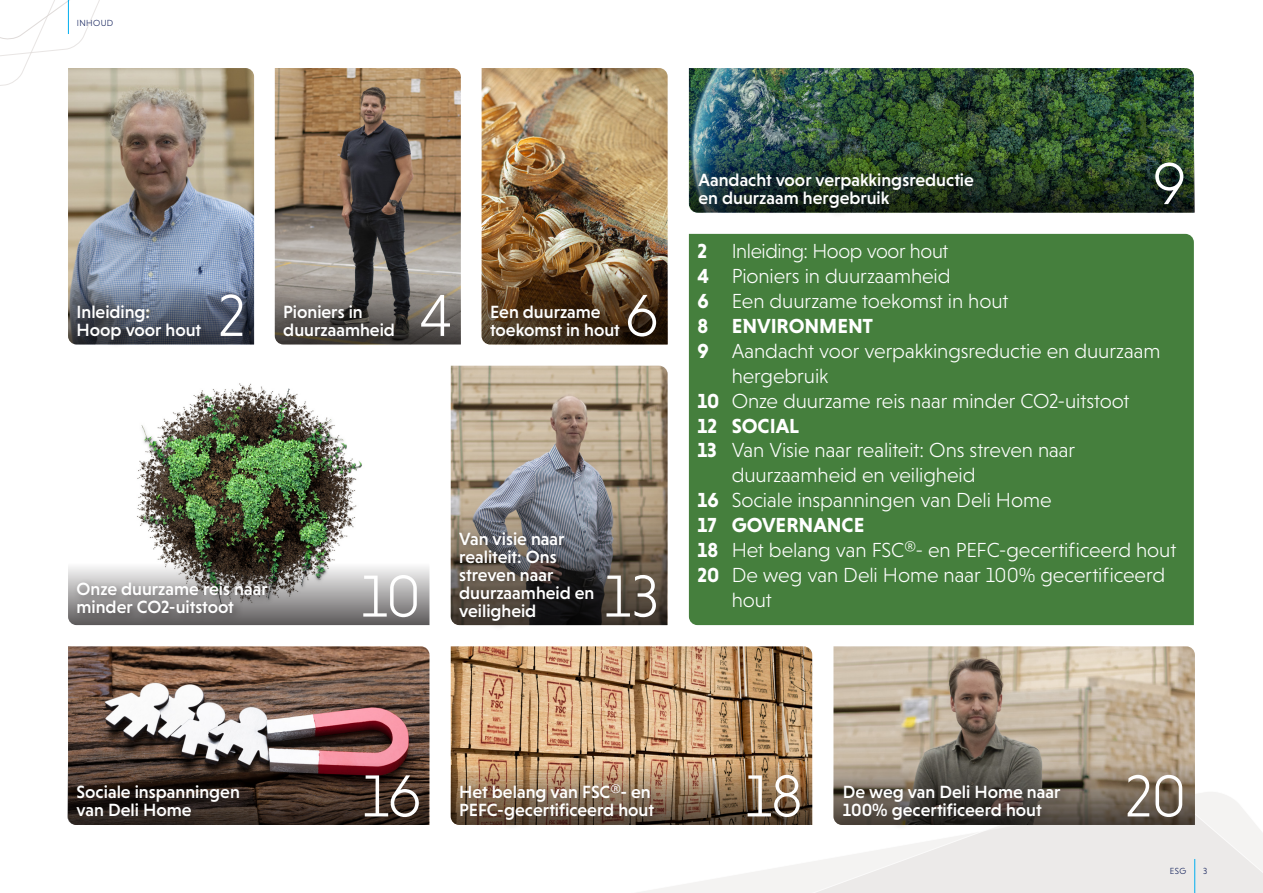
<style>
.page{position:relative;width:1263px;height:893px;background:#fff}
.page>*{position:absolute;margin:0;border:0;box-sizing:border-box;transform-origin:0 0}
.t1{font:300 60.3px "Niveau Grotesk";letter-spacing:-.02em;color:#fff}
.t2{font:300 20.7px "Niveau Grotesk";letter-spacing:-.005em;color:#fff}
.t3{font:700 20.7px "Niveau Grotesk";color:#fff}
.t4{font:500 18px/18px "Niveau Grotesk";color:#fff}
.t5{font:300 9px "Niveau Grotesk";letter-spacing:.035em;color:#081754}
.s1{font-weight:700}
.s2{font-weight:400}
</style>
<div class="page">
<svg style="left:0;top:0;width:100px;height:86px"></svg>
<svg style="left:429px;top:775px;width:834px;height:118px"></svg>
<hr style="left:1194px;top:859px;width:1px;height:34px;background:#00aeef">
<img style="left:68px;top:68px;width:186px;height:214px">
<hr style="left:68px;top:0;width:1px;height:34px;background:#00aeef">
<div style="left:689px;top:234px;width:505px;height:391px;background:#457f3d"></div>
<img style="left:689px;top:68px;width:505px;height:140px">
<img style="left:137px;top:383px;width:225px;height:179px">
<svg style="left:68px;top:562px;width:361px;height:63px;background:#a09f9d"></svg>
<div style="left:73px;top:578px;width:205px;height:46px;background:#231f20;opacity:.5"></div>
<img style="left:68px;top:646px;width:361px;height:116px">
<img style="left:451px;top:646px;width:361px;height:116px">
<img style="left:833px;top:646px;width:362px;height:115px">
<svg style="left:68px;top:282px;width:186px;height:62px;background:#647084"></svg>
<div style="left:73px;top:301px;width:139px;height:49px;background:#231f20;opacity:.5"></div>
<img style="left:275px;top:68px;width:186px;height:213px">
<svg style="left:275px;top:281px;width:186px;height:63px;background:#746f6a"></svg>
<div style="left:279px;top:300px;width:126px;height:47px;background:#231f20;opacity:.5"></div>
<img style="left:482px;top:68px;width:186px;height:195px">
<svg style="left:482px;top:263px;width:186px;height:81px;background:#5d4328"></svg>
<div style="left:486px;top:301px;width:144px;height:46px;background:#231f20;opacity:.5"></div>
<img style="left:690px;top:149px;width:505px;height:64px">
<div style="left:694px;top:169px;width:290px;height:49px;background:#231f20;opacity:.5"></div>
<img style="left:451px;top:366px;width:217px;height:259px">
<svg style="left:451px;top:508px;width:216px;height:117px;background:#6f675e"></svg>
<div style="left:455px;top:528px;width:149px;height:103px;background:#231f20;opacity:.5"></div>
<svg style="left:67px;top:762px;width:362px;height:63px;background:#432d26"></svg>
<div style="left:73px;top:781px;width:177px;height:46px;background:#231f20;opacity:.5"></div>
<img style="left:451px;top:762px;width:361px;height:63px">
<div style="left:456px;top:780px;width:208px;height:51px;background:#231f20;opacity:.5"></div>
<svg style="left:833px;top:761px;width:362px;height:64px;background:#7d7262"></svg>
<div style="left:839px;top:781px;width:231px;height:50px;background:#231f20;opacity:.5"></div>
<p class="t5" style="left:77px;top:17px;width:38px">INHOUD</p>
<p class="t4" style="left:77px;top:303px;width:126px">Inleiding:<br>Hoop voor hout</p>
<h1 class="t1" style="left:218px;top:282px;width:29px">2</h1>
<p class="t4" style="left:283px;top:303px;width:113px">Pioniers in duurzaamheid</p>
<h1 class="t1" style="left:420px;top:282px;width:34px">4</h1>
<p class="t4" style="left:490px;top:303px;width:131px">Een duurzame toekomst in hout</p>
<h1 class="t1" style="left:625px;top:282px;width:35px">6</h1>
<p class="t4" style="left:77px;top:580px;width:193px">Onze duurzame reis naar minder CO2-uitstoot</p>
<h1 class="t1" style="left:361px;top:562px;width:62px">10</h1>
<p class="t4" style="left:459px;top:529px;width:137px">Van visie naar realiteit: Ons streven naar duurzaamheid en veiligheid</p>
<h1 class="t1" style="left:604px;top:562px;width:57px">13</h1>
<p class="t4" style="left:698px;top:171px;width:277px">Aandacht voor verpakkingsreductie en duurzaam hergebruik</p>
<h1 class="t1" style="left:1153px;top:150px;width:35px">9</h1>
<p class="t2" style="left:697px;top:240px;width:252px"><span class="s1">2</span> Inleiding: Hoop voor hout</p>
<p class="t2" style="left:697px;top:265px;width:255px"><span class="s1">4</span> Pioniers in duurzaamheid</p>
<p class="t2" style="left:697px;top:290px;width:312px"><span class="s1">6</span> Een duurzame toekomst in hout</p>
<p class="t3" style="left:697px;top:314px;width:177px">8 ENVIRONMENT</p>
<p class="t2" style="left:697px;top:339px;width:464px"><span class="s1">9</span> Aandacht voor verpakkingsreductie en duurzaam</p>
<p class="t2" style="left:732px;top:364px;width:98px">hergebruik</p>
<p class="t2" style="left:697px;top:389px;width:433px"><span class="s1">10</span> Onze duurzame reis naar minder CO2-uitstoot</p>
<p class="t3" style="left:697px;top:414px;width:103px">12 SOCIAL</p>
<p class="t2" style="left:697px;top:439px;width:379px"><span class="s1">13</span> Van Visie naar realiteit: Ons streven naar</p>
<p class="t2" style="left:732px;top:464px;width:245px">duurzaamheid en veiligheid</p>
<p class="t2" style="left:697px;top:488px;width:356px"><span class="s1">16</span> Sociale inspanningen van Deli Home</p>
<p class="t3" style="left:697px;top:513px;width:169px">17 GOVERNANCE</p>
<p class="t2" style="left:697px;top:538px;width:480px"><span class="s1">18</span> Het belang van FSC®- en PEFC-gecertificeerd hout</p>
<p class="t2" style="left:697px;top:563px;width:469px"><span class="s1">20</span> De weg van Deli Home naar 100% gecertificeerd</p>
<p class="t2" style="left:732px;top:588px;width:42px">hout</p>
<p class="t4" style="left:77px;top:783px;width:165px">Sociale inspanningen van Deli Home</p>
<h1 class="t1" style="left:362px;top:762px;width:60px">16</h1>
<p class="t4" style="left:459px;top:783px;width:196px">Het belang van FSC<span class="s2">®</span>- en<br>PEFC-gecertificeerd hout</p>
<h1 class="t1" style="left:745px;top:762px;width:59px">18</h1>
<p class="t4" style="left:843px;top:783px;width:219px">De weg van Deli Home naar<br>100% gecertificeerd hout</p>
<h1 class="t1" style="left:1125px;top:762px;width:63px">20</h1>
<p class="t5" style="left:1170px;top:866px;width:18px">ESG</p>
<p class="t5" style="left:1203px;top:866px;width:6px">3</p>
</div>
